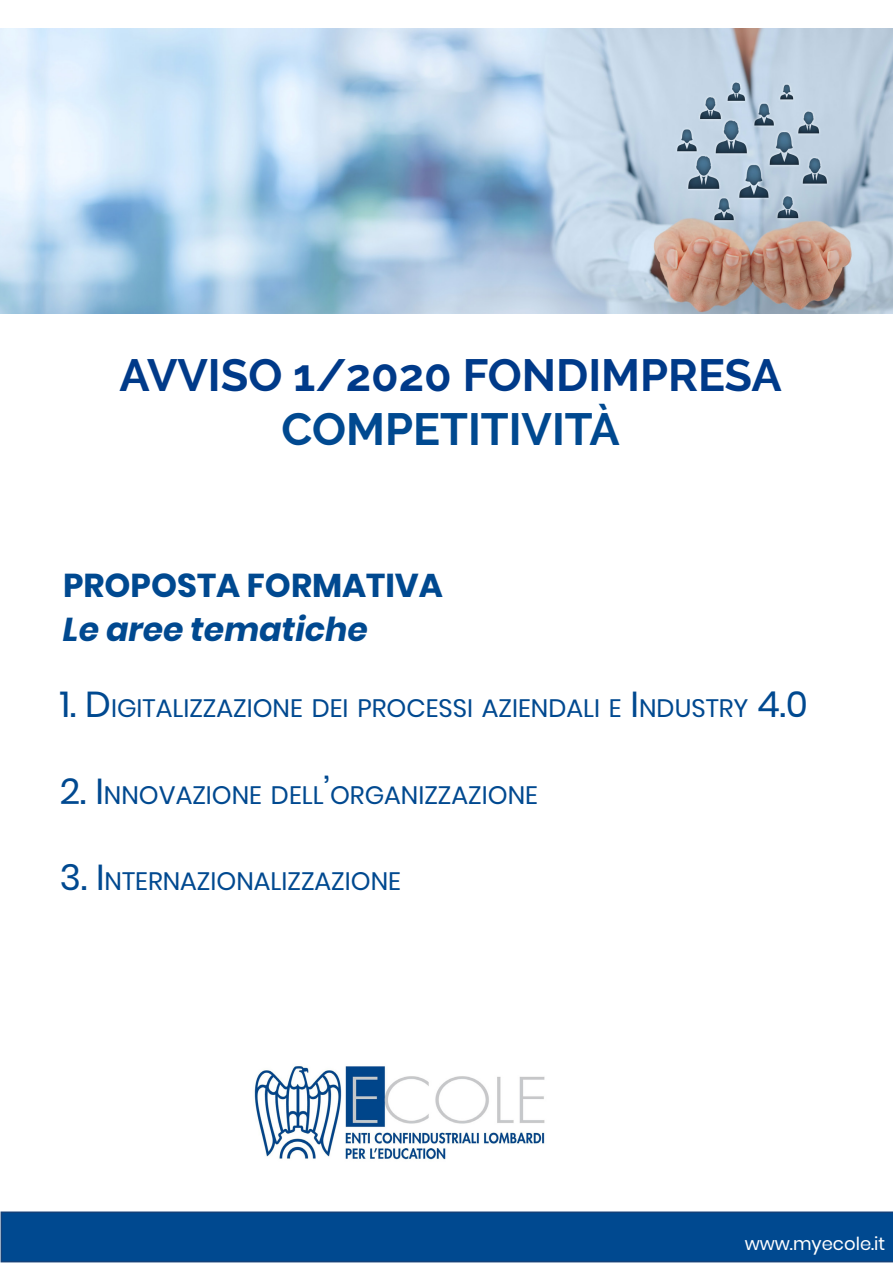
<style>
.page{position:relative;width:893px;height:1263px;background:#fff}
.page>*{position:absolute;margin:0;border:0;box-sizing:border-box;transform-origin:0 0}
.t1{font:700 45px "Raleway";color:#003a89}
.t2{font:700 45px "Raleway";color:#004990}
.t3{font:700 33px "Poppins";color:#004990}
.t4{font:italic 700 33px "Poppins";color:#004990}
.t5{font:25.2px "Poppins";color:#004990}
.t6{font:18px "Poppins";color:#fff}
.s1{font-size:36px}
</style>
<div class="page">
<div style="left:1px;top:1211px;width:892px;height:51px;background:#004990"></div>
<img style="left:254px;top:1066px;width:291px;height:94px">
<img style="left:0;top:29px;width:893px;height:285px">
<p class="t1" style="left:120px;top:349px;width:664px">AVVISO 1/2020 FONDIMPRESA</p>
<p class="t2" style="left:282px;top:403px;width:340px">COMPETITIVITÀ</p>
<p class="t3" style="left:63px;top:566px;width:381px">PROPOSTA FORMATIVA</p>
<p class="t4" style="left:63px;top:610px;width:306px">Le aree tematiche</p>
<p class="t5" style="left:60px;top:694px;width:750px"><span class="s1">1. D</span>IGITALIZZAZIONE DEI PROCESSI AZIENDALI E <span class="s1">I</span> NDUSTRY <span class="s1">4.0</span></p>
<p class="t5" style="left:60px;top:780px;width:480px"><span class="s1">2. I</span> NNOVAZIONE DELL<span class="s1">’</span>ORGANIZZAZIONE</p>
<p class="t5" style="left:60px;top:867px;width:343px"><span class="s1">3. I</span> NTERNAZIONALIZZAZIONE</p>
<p class="t6" style="left:745px;top:1234px;width:142px">www.myecole.it</p>
</div>
